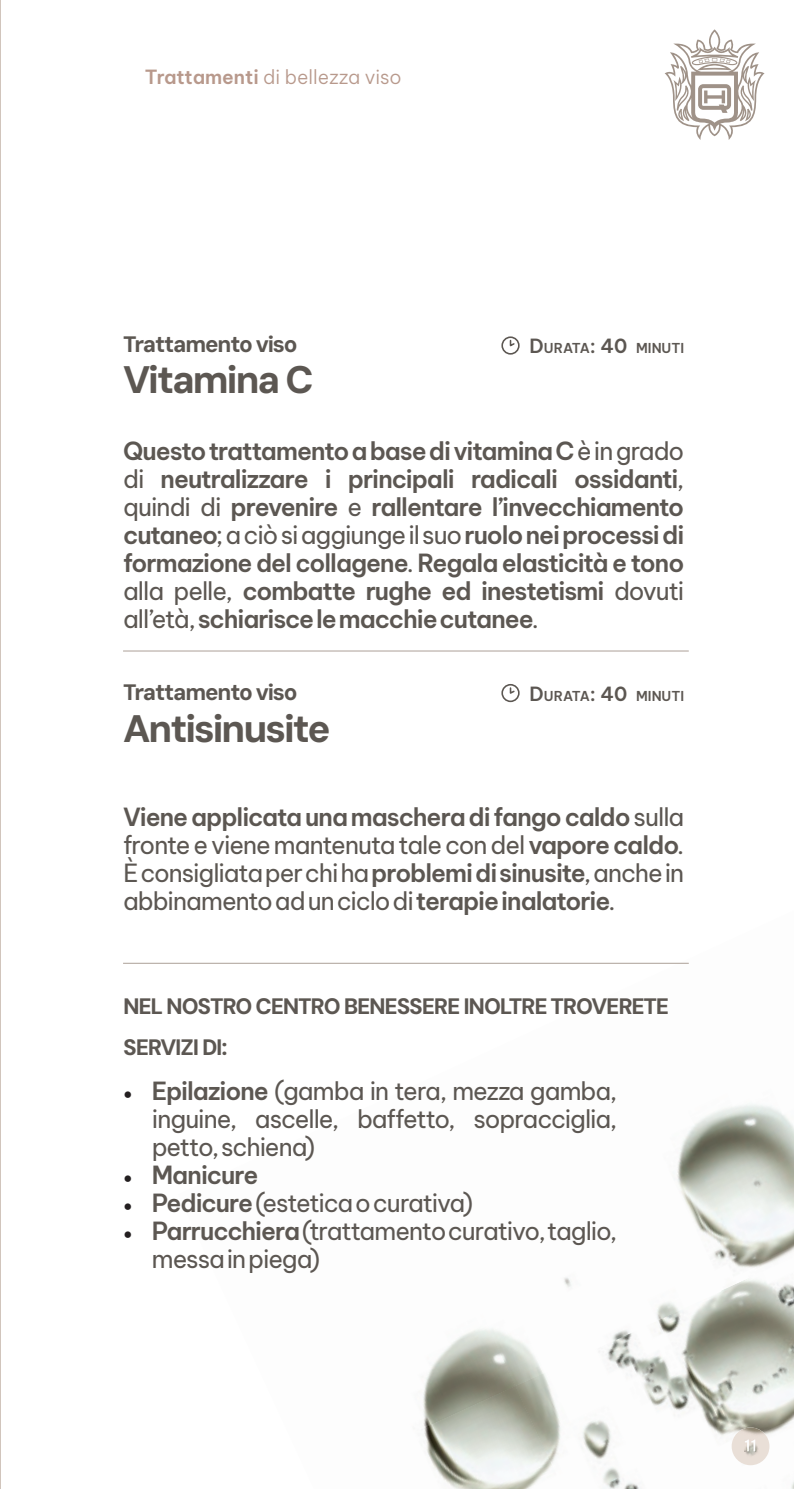
<style>
.page{position:relative;width:794px;height:1489px;background:#fff}
.page>*{position:absolute;margin:0;border:0;box-sizing:border-box;transform-origin:0 0}
.t1{font:38.15px "DM Sans 9 pt";letter-spacing:-.055em;color:#5c5752}
.t2{font:24.5px/28px "Be Vietnam Pro";letter-spacing:-.045em;color:#5c5752;text-align:justify}
.t3{font:600 24.5px/28px "Be Vietnam Pro";letter-spacing:-.045em;color:#5c5752;text-align:justify}
.t4{font:22.4px/41.6px "DM Sans 9 pt";letter-spacing:-.055em;color:#5c5752}
.t5{font:300 19.25px "Be Vietnam Pro";color:#b8998c}
.t6{font:600 13.3px "Be Vietnam Pro";color:#5c5752}
.s1{font-weight:600}
.s2{font-size:19.25px}
.s3{font-weight:400}
.s4{font-family:"Minion Pro";color:#231f20}
.s5{font-family:"Minion Pro";font-weight:400;color:#231f20}
</style>
<div class="page">
<img style="left:588px;top:963px;width:206px;height:294px">
<img style="left:582px;top:1257px;width:212px;height:231px">
<img style="left:515px;top:1004px;width:206px;height:382px">
<img style="left:425px;top:1329px;width:90px;height:56px">
<img style="left:422px;top:1385px;width:141px;height:103px">
<img style="left:422px;top:1432px;width:16px;height:56px">
<svg style="left:0;top:0;width:1px;height:1488px"></svg>
<hr style="left:123px;top:962px;width:566px;height:1px;background:#aca097">
<hr style="left:123px;top:650px;width:566px;height:1px;background:#aca097">
<svg style="left:501px;top:336px;width:19px;height:19px"></svg>
<svg style="left:501px;top:684px;width:19px;height:19px"></svg>
<svg style="left:664px;top:29px;width:100px;height:111px"></svg>
<img style="left:731px;top:1427px;width:38px;height:37px">
<svg style="left:745px;top:1439px;width:10px;height:12px"></svg>
<p class="t5" style="left:145px;top:61px;width:258px"><span class="s1">Trattamenti</span> di bellezza viso</p>
<p class="t4" style="left:123px;top:323px;width:176px">Trattamento viso</p>
<h1 class="t1" style="left:123px;top:356px;width:192px">Vitamina C</h1>
<p class="t6" style="left:529px;top:337px;width:156px"><span class="s2">D</span>URATA<span class="s2">: 40</span> MINUTI</p>
<p class="t3" style="left:123px;top:434px;width:563px">Questo trattamento a base di vitamina C <span class="s3">è in grado di</span> neutralizzare i principali radicali ossidanti<span class="s3">, quindi di</span> prevenire <span class="s3">e</span> rallentare l’invecchiamento cutaneo<span class="s3">; a ciò si aggiunge il suo</span> ruolo nei processi di formazione del collagene<span class="s3">.</span> Regala elasticità e tono <span class="s3">alla pelle,</span> combatte rughe ed inestetismi <span class="s3">dovuti all’età,</span> schiarisce le macchie cutanee<span class="s3">.</span></p>
<p class="t4" style="left:123px;top:671px;width:176px">Trattamento viso</p>
<h1 class="t1" style="left:123px;top:705px;width:209px">Antisinusite</h1>
<p class="t6" style="left:529px;top:684px;width:156px"><span class="s2">D</span>URATA<span class="s2">: 40</span> MINUTI</p>
<p class="t2" style="left:123px;top:800px;width:563px"><span class="s1">Viene applicata una maschera di fango caldo</span> sulla fronte e viene mantenuta tale con del <span class="s1">vapore caldo</span>.<br>È consigliata per chi ha <span class="s1">problemi di sinusite</span>, anche in abbinamento ad un ciclo di <span class="s1">terapie inalatorie</span>.</p>
<p class="t4" style="left:123px;top:985px;width:547px">NEL NOSTRO CENTRO BENESSERE INOLTRE TROVERETE<br>SERVIZI DI:</p>
<p class="t2" style="left:152px;top:1074px;width:467px;text-indent:-29px"><span class="s4">•</span> <span class="s1">Epilazione</span> (gamba in tera, mezza gamba, inguine, ascelle, baffetto, sopracciglia, petto, schiena)</p>
<p class="t3" style="left:123px;top:1158px;width:137px"><span class="s5">•</span> Manicure</p>
<p class="t2" style="left:123px;top:1186px;width:352px"><span class="s4">•</span> <span class="s1">Pedicure</span> (estetica o curativa)</p>
<p class="t2" style="left:152px;top:1214px;width:467px;text-indent:-29px"><span class="s4">•</span> <span class="s1">Parrucchiera</span> (trattamento curativo, taglio, messa in piega)</p>
</div>
